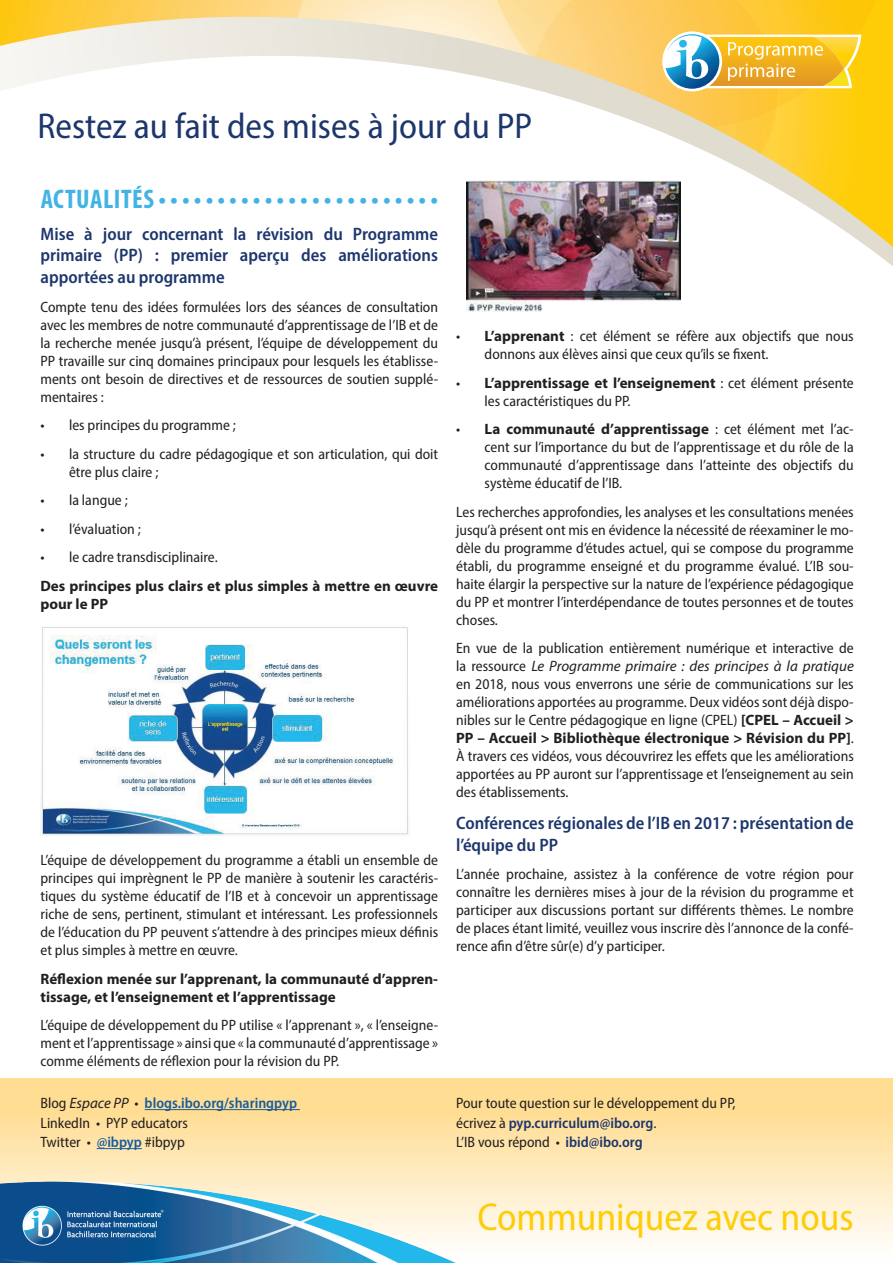
<style>
.page{position:relative;width:893px;height:1263px;background:#fff}
.page>*{position:absolute;margin:0;border:0;box-sizing:border-box;transform-origin:0 0}
.t1{font:semi-condensed 39px "Myriad Pro";color:#fecd08}
.t2{font:semi-condensed 36px "Myriad Pro";color:#1d366c}
.t3{font:700 condensed 27px "Myriad Pro";letter-spacing:.02em;color:#41b4e5}
.t4{font:600 semi-condensed 18px/21.6px "Myriad Pro";color:#1d366c;text-align:justify}
.t5{font:semi-condensed 15px/18px "Myriad Pro";color:#231f20;text-align:justify}
.t6{font:700 15px/18px "Myriad Pro";color:#231f20}
.s1{font-weight:700;font-stretch:normal}
.s2{font-style:italic;font-stretch:normal}
.s3{font-weight:600;color:#175d9e}
.s4{font-weight:600;color:#1d366c}
</style>
<div class="page">
<div style="left:0;top:1078px;width:893px;height:185px;background:linear-gradient(to bottom,#ffd883,#fffefe)"></div>
<img style="left:0;top:1180px;width:460px;height:83px">
<hr style="left:145px;top:1109px;width:155px;height:1px;background:#175d9e">
<hr style="left:97px;top:1148px;width:45px;height:1px;background:#175d9e">
<svg style="left:335px;top:9px;width:558px;height:238px"></svg>
<svg style="left:468px;top:0;width:425px;height:144px"></svg>
<svg style="left:521px;top:0;width:266px;height:225px"></svg>
<svg style="left:335px;top:0;width:326px;height:9px;background:#fddf9f"></svg>
<svg style="left:0;top:0;width:335px;height:91px"></svg>
<svg style="left:662px;top:32px;width:199px;height:59px"></svg>
<img style="left:40px;top:627px;width:368px;height:208px">
<img style="left:467px;top:180px;width:213px;height:132px">
<h2 class="t2" style="left:38px;top:104px;width:496px">Restez au fait des mises à jour du PP</h2>
<h3 class="t3" style="left:41px;top:182px;width:399px">ACTUALITÉS • • • • • • • • • • • • • • • • • • • • • • • •</h3>
<p class="t4" style="left:40px;top:223px;width:399px">Mise à jour concernant la révision du Programme primaire (PP) : premier aperçu des améliorations apportées au programme</p>
<p class="t5" style="left:40px;top:297px;width:399px">Compte tenu des idées formulées lors des séances de consultation avec les membres de notre communauté d’apprentissage de l’IB et de la recherche menée jusqu’à présent, l’équipe de développement du PP travaille sur cinq domaines principaux pour lesquels les établisse&shy;ments ont besoin de directives et de ressources de soutien supplé&shy;mentaires :</p>
<p class="t5" style="left:40px;top:416px;width:197px">• les principes du programme ;</p>
<p class="t5" style="left:69px;top:444px;width:371px;text-indent:-28px">• la structure du cadre pédagogique et son articulation, qui doit être plus claire ;</p>
<p class="t5" style="left:40px;top:491px;width:89px">• la langue ;</p>
<p class="t5" style="left:40px;top:519px;width:102px">• l’évaluation ;</p>
<p class="t5" style="left:40px;top:548px;width:179px">• le cadre transdisciplinaire.</p>
<p class="t6" style="left:40px;top:576px;width:399px">Des principes plus clairs et plus simples à mettre en œuvre pour le PP</p>
<p class="t5" style="left:40px;top:851px;width:399px">L’équipe de développement du programme a établi un ensemble de principes qui imprègnent le PP de manière à soutenir les caractéris&shy;tiques du système éducatif de l’IB et à concevoir un apprentissage riche de sens, pertinent, stimulant et intéressant. Les professionnels de l’éducation du PP peuvent s’attendre à des principes mieux définis et plus simples à mettre en œuvre.</p>
<p class="t6" style="left:40px;top:969px;width:399px">Réflexion menée sur l’apprenant, la communauté d’appren&shy;tissage, et l’enseignement et l’apprentissage</p>
<p class="t5" style="left:40px;top:1016px;width:399px">L’équipe de développement du PP utilise « l’apprenant », « l’enseigne&shy;ment et l’apprentissage » ainsi que « la communauté d’apprentissage » comme éléments de réflexion pour la révision du PP.</p>
<p class="t5" style="left:485px;top:327px;width:371px;text-indent:-28px">• <span class="s1">L’apprenant</span> : cet élément se réfère aux objectifs que nous donnons aux élèves ainsi que ceux qu’ils se fixent.</p>
<p class="t5" style="left:485px;top:373px;width:371px;text-indent:-28px">• <span class="s1">L’apprentissage et l’enseignement</span> : cet élément présente les caractéristiques du PP.</p>
<p class="t5" style="left:485px;top:420px;width:371px;text-indent:-28px">• <span class="s1">La communauté d’apprentissage</span> : cet élément met l’ac&shy;cent sur l’importance du but de l’apprentissage et du rôle de la communauté d’apprentissage dans l’atteinte des objectifs du système éducatif de l’IB.</p>
<p class="t5" style="left:456px;top:502px;width:399px">Les recherches approfondies, les analyses et les consultations menées jusqu’à présent ont mis en évidence la nécessité de réexaminer le mo&shy;dèle du programme d’études actuel, qui se compose du programme établi, du programme enseigné et du programme évalué. L’IB sou&shy;haite élargir la perspective sur la nature de l’expérience pédagogique du PP et montrer l’interdépendance de toutes personnes et de toutes choses.</p>
<p class="t5" style="left:456px;top:639px;width:399px">En vue de la publication entièrement numérique et interactive de la ressource <span class="s2">Le Programme primaire : des principes à la pratique </span>en 2018, nous vous enverrons une série de communications sur les améliorations apportées au programme. Deux vidéos sont déjà dispo&shy;nibles sur le Centre pédagogique en ligne (CPEL) <span class="s1">[CPEL – Accueil &gt; PP – Accueil &gt; Bibliothèque électronique &gt; Révision du PP]</span>.<br>À travers ces vidéos, vous découvrirez les effets que les améliorations apportées au PP auront sur l’apprentissage et l’enseignement au sein des établissements.</p>
<p class="t4" style="left:456px;top:812px;width:399px">Conférences régionales de l’IB en 2017 : présentation de l’équipe du PP</p>
<p class="t5" style="left:456px;top:865px;width:399px">L’année prochaine, assistez à la conférence de votre région pour connaître les dernières mises à jour de la révision du programme et participer aux discussions portant sur différents thèmes. Le nombre de places étant limité, veuillez vous inscrire dès l’annonce de la confé&shy;rence afin d’être sûr(e) d’y participer.</p>
<p class="t5" style="left:40px;top:1093px;width:258px;line-height:19.5px;text-align:left">Blog <span class="s2">Espace PP</span> • <span class="s3">blogs.ibo.org/sharingpyp<br></span>LinkedIn • PYP educators<br>Twitter • <span class="s3">@ibpyp</span> #ibpyp</p>
<p class="t5" style="left:456px;top:1093px;width:281px;line-height:19.5px;text-align:left">Pour toute question sur le développement du PP, écrivez à <span class="s4">pyp.curriculum@ibo.org</span>.<br>L’IB vous répond • <span class="s4">ibid@ibo.org</span></p>
<h1 class="t1" style="left:477px;top:1193px;width:378px">Communiquez avec nous</h1>
</div>
